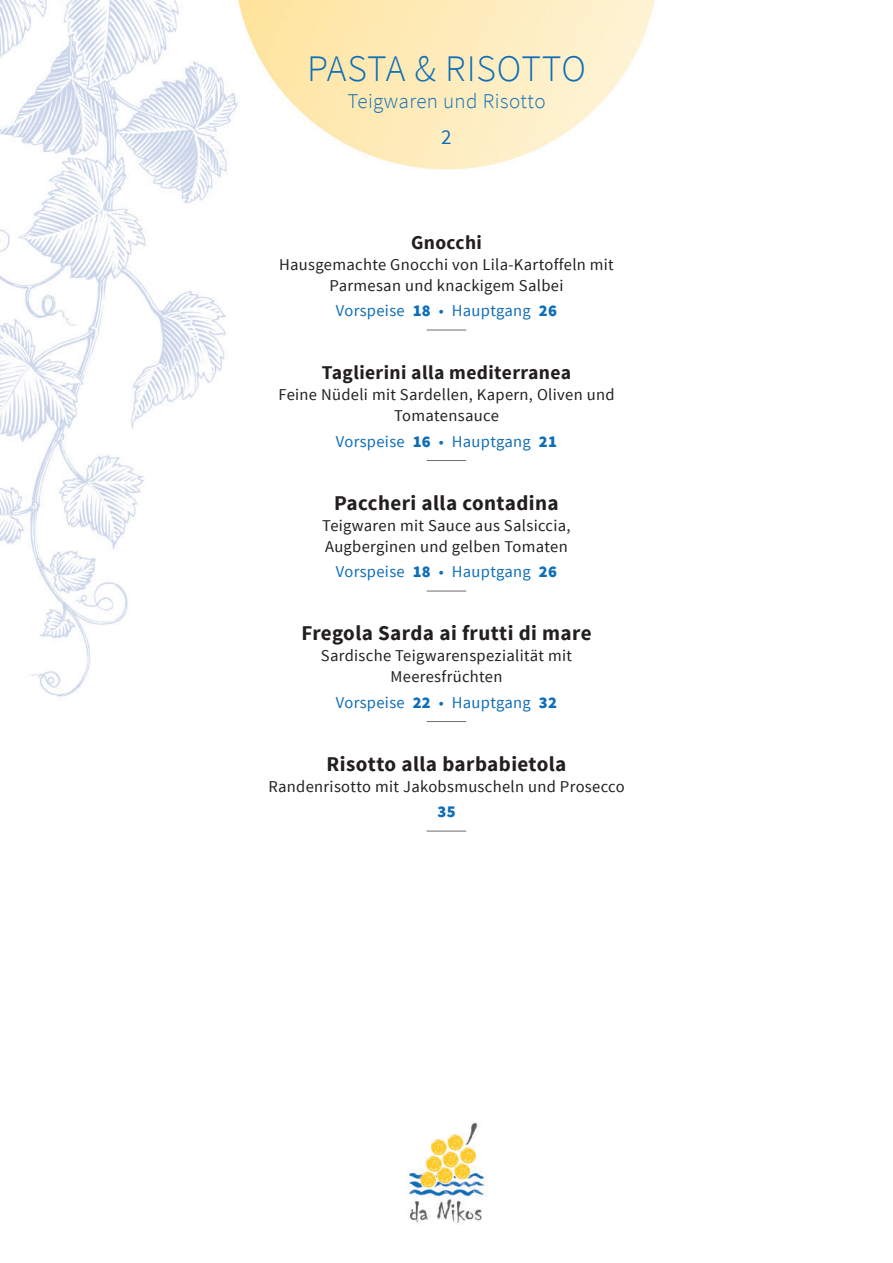
<style>
.page{position:relative;width:893px;height:1263px;background:#fff}
.page>*{position:absolute;margin:0;border:0;box-sizing:border-box;transform-origin:0 0}
.t1{font:300 37.5px "Source Sans Pro";letter-spacing:.01em;color:#0f6eb8}
.t2{font:700 21px "Source Sans Pro";letter-spacing:.02em;color:#231f20}
.t3{font:300 21px "Source Sans Pro";letter-spacing:.02em;color:#0f6eb8}
.t4{font:21px "Source Sans Pro";color:#0f6eb8}
.t5{font:700 19.5px "Source Sans Pro";letter-spacing:.02em;color:#231f20}
.t6{font:16.5px/21px "Source Sans Pro";letter-spacing:.02em;color:#231f20;text-align:center}
.t7{font:16.5px "Source Sans Pro";letter-spacing:.02em;color:#0f6eb8}
.t8{font:900 16.5px "Source Sans Pro";color:#0f6eb8}
.s1{font-weight:900}
</style>
<div class="page">
<img style="left:0;top:0;width:655px;height:1223px">
<hr style="left:427px;top:330px;width:39px;height:1px;background:#6c6d70">
<hr style="left:427px;top:460px;width:39px;height:1px;background:#6c6d70">
<hr style="left:427px;top:591px;width:39px;height:1px;background:#6c6d70">
<hr style="left:427px;top:721px;width:39px;height:1px;background:#6c6d70">
<hr style="left:427px;top:831px;width:39px;height:1px;background:#6c6d70">
<h1 class="t1" style="left:307px;top:46px;width:280px">PASTA &amp; RISOTTO</h1>
<p class="t3" style="left:347px;top:89px;width:200px">Teigwaren und Risotto</p>
<p class="t4" style="left:441px;top:124px;width:12px">2</p>
<p class="t5" style="left:411px;top:229px;width:72px">Gnocchi</p>
<p class="t6" style="left:279px;top:254px;width:336px">Hausgemachte Gnocchi von Lila-Kartoffeln mit<br>Parmesan und knackigem Salbei</p>
<p class="t7" style="left:336px;top:300px;width:223px">Vorspeise <span class="s1">18</span> • Hauptgang <span class="s1">26</span></p>
<p class="t5" style="left:322px;top:360px;width:251px">Taglierini alla mediterranea</p>
<p class="t6" style="left:278px;top:384px;width:338px">Feine Nüdeli mit Sardellen, Kapern, Oliven und<br>Tomatensauce</p>
<p class="t7" style="left:336px;top:431px;width:223px">Vorspeise <span class="s1">16</span> • Hauptgang <span class="s1">21</span></p>
<p class="t2" style="left:334px;top:489px;width:226px">Paccheri alla contadina</p>
<p class="t6" style="left:322px;top:515px;width:250px;text-align:left">Teigwaren mit Sauce aus Salsiccia,<br>Augberginen und gelben Tomaten</p>
<p class="t7" style="left:336px;top:561px;width:223px">Vorspeise <span class="s1">18</span> • Hauptgang <span class="s1">26</span></p>
<p class="t2" style="left:301px;top:620px;width:292px">Fregola Sarda ai frutti di mare</p>
<p class="t6" style="left:321px;top:645px;width:253px">Sardische Teigwarenspezialität mit<br>Meeresfrüchten</p>
<p class="t7" style="left:336px;top:692px;width:223px">Vorspeise <span class="s1">22</span> • Hauptgang <span class="s1">32</span></p>
<p class="t2" style="left:327px;top:750px;width:241px">Risotto alla barbabietola</p>
<p class="t6" style="left:268px;top:776px;width:358px">Randenrisotto mit Jakobsmuscheln und Prosecco</p>
<p class="t8" style="left:437px;top:801px;width:20px">35</p>
</div>
